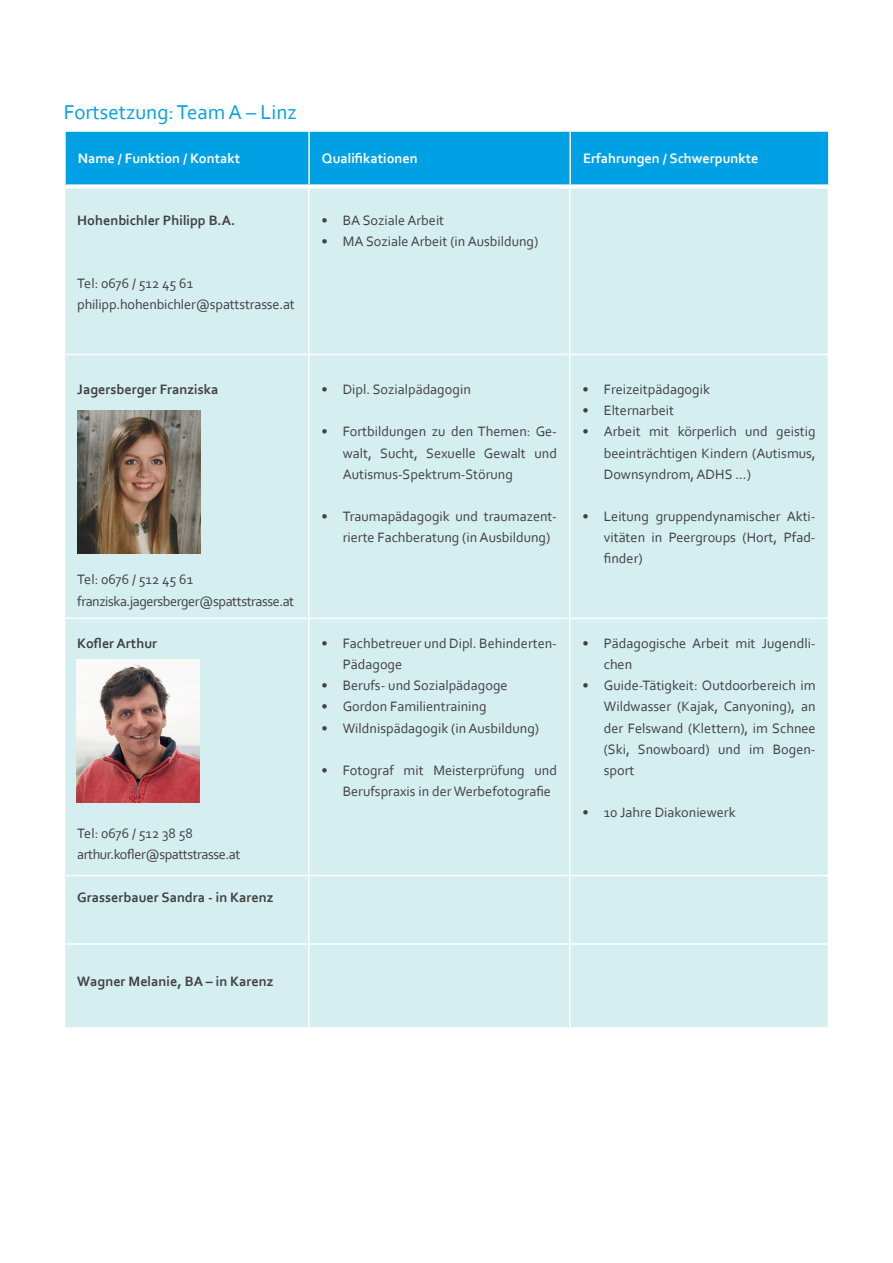
<style>
.page{position:relative;width:893px;height:1263px;background:#fff}
.page>*{position:absolute;margin:0;border:0;box-sizing:border-box;transform-origin:0 0}
.Zwischentitel{font:21px "Corbel";color:#00a1e4}
.Fliesstext{font:14.25px/21.1px "Corbel";color:#414042;text-align:justify}
.Fliesstext-2{font:700 14.25px "Corbel";color:#414042}
.Fliesstext-3{font:14.25px "Corbel";letter-spacing:-.03em;color:#414042}
.t1{font:700 14.25px "Corbel";color:#fff}
</style>
<div class="page">
<div style="left:65px;top:189px;width:763px;height:838px;background:#d5eef0"></div>
<hr style="left:308px;top:189px;width:1px;height:165px;background:#fff">
<hr style="left:569px;top:189px;width:2px;height:165px;background:#fff">
<hr style="left:64px;top:354px;width:245px;height:1px;background:#fff">
<hr style="left:309px;top:354px;width:261px;height:1px;background:#fff">
<hr style="left:308px;top:355px;width:1px;height:263px;background:#fff">
<hr style="left:570px;top:354px;width:259px;height:1px;background:#fff">
<hr style="left:569px;top:355px;width:2px;height:263px;background:#fff">
<hr style="left:64px;top:618px;width:245px;height:1px;background:#fff">
<hr style="left:309px;top:618px;width:261px;height:1px;background:#fff">
<hr style="left:308px;top:619px;width:1px;height:256px;background:#fff">
<hr style="left:570px;top:618px;width:259px;height:1px;background:#fff">
<hr style="left:569px;top:619px;width:2px;height:256px;background:#fff">
<hr style="left:64px;top:875px;width:245px;height:1px;background:#fff">
<hr style="left:309px;top:875px;width:261px;height:1px;background:#fff">
<hr style="left:308px;top:876px;width:1px;height:67px;background:#fff">
<hr style="left:570px;top:875px;width:259px;height:1px;background:#fff">
<hr style="left:569px;top:876px;width:2px;height:67px;background:#fff">
<hr style="left:64px;top:943px;width:245px;height:2px;background:#fff">
<hr style="left:309px;top:943px;width:261px;height:2px;background:#fff">
<hr style="left:308px;top:945px;width:1px;height:82px;background:#fff">
<hr style="left:570px;top:943px;width:259px;height:2px;background:#fff">
<hr style="left:569px;top:945px;width:2px;height:82px;background:#fff">
<img style="left:77px;top:411px;width:124px;height:143px">
<div style="left:66px;top:132px;width:762px;height:52px;background:#00a1e4"></div>
<hr style="left:308px;top:132px;width:2px;height:52px;background:#fff">
<hr style="left:569px;top:132px;width:2px;height:52px;background:#fff">
<img style="left:77px;top:660px;width:123px;height:142px">
<p class="Zwischentitel" style="left:64px;top:99px;width:235px">Fortsetzung: Team A – Linz</p>
<p class="t1" style="left:78px;top:150px;width:164px">Name / Funktion / Kontakt</p>
<p class="t1" style="left:322px;top:150px;width:97px">Qualifikationen</p>
<p class="t1" style="left:583px;top:150px;width:177px">Erfahrungen / Schwerpunkte</p>
<p class="Fliesstext-2" style="left:77px;top:211px;width:160px">Hohenbichler Philipp B.A.</p>
<p class="Fliesstext" style="left:77px;top:273px;width:117px">Tel: 0676 / 512 45 61</p>
<p class="Fliesstext" style="left:77px;top:294px;width:219px">philipp.hohenbichler@spattstrasse.at</p>
<p class="Fliesstext" style="left:321px;top:209px;width:124px">• BA Soziale Arbeit</p>
<p class="Fliesstext" style="left:321px;top:230px;width:219px">• MA Soziale Arbeit (in Ausbildung)</p>
<p class="Fliesstext-2" style="left:77px;top:380px;width:143px">Jagersberger Franziska</p>
<p class="Fliesstext" style="left:77px;top:569px;width:117px">Tel: 0676 / 512 45 61</p>
<p class="Fliesstext-3" style="left:77px;top:592px;width:218px">franziska.jagersberger@spattstrasse.at</p>
<p class="Fliesstext-2" style="left:77px;top:634px;width:81px">Kofler Arthur</p>
<p class="Fliesstext" style="left:77px;top:823px;width:117px">Tel: 0676 / 512 38 58</p>
<p class="Fliesstext-3" style="left:77px;top:846px;width:165px">arthur.kofler@spattstrasse.at</p>
<p class="Fliesstext-2" style="left:77px;top:888px;width:198px">Grasserbauer Sandra - in Karenz</p>
<p class="Fliesstext" style="left:321px;top:378px;width:151px">• Dipl. Sozialpädagogin</p>
<p class="Fliesstext" style="left:343px;top:421px;width:216px;text-indent:-21px">• Fortbildungen zu den Themen: Ge&shy;walt, Sucht, Sexuelle Gewalt und Autismus-Spektrum-Störung</p>
<p class="Fliesstext" style="left:343px;top:505px;width:216px;text-indent:-21px">• Traumapädagogik und traumazent&shy;rierte Fachberatung (in Ausbildung)</p>
<p class="Fliesstext" style="left:583px;top:378px;width:129px">• Freizeitpädagogik</p>
<p class="Fliesstext" style="left:583px;top:400px;width:93px">• Elternarbeit</p>
<p class="Fliesstext" style="left:604px;top:421px;width:213px;text-indent:-21px">• Arbeit mit körperlich und geistig beeinträchtigen Kindern (Autismus, Downsyndrom, ADHS ...)</p>
<p class="Fliesstext" style="left:604px;top:505px;width:213px;text-indent:-21px">• Leitung gruppendynamischer Akti&shy;vitäten in Peergroups (Hort, Pfad&shy;finder)</p>
<p class="Fliesstext" style="left:343px;top:632px;width:216px;text-indent:-21px">• Fachbetreuer und Dipl. Behinderten-<br>Pädagoge</p>
<p class="Fliesstext" style="left:321px;top:674px;width:188px">• Berufs- und Sozialpädagoge</p>
<p class="Fliesstext" style="left:321px;top:696px;width:167px">• Gordon Familientraining</p>
<p class="Fliesstext" style="left:321px;top:717px;width:219px">• Wildnispädagogik (in Ausbildung)</p>
<p class="Fliesstext" style="left:343px;top:759px;width:216px;text-indent:-21px">• Fotograf mit Meisterprüfung und<br>Berufspraxis in der Werbefotografie</p>
<p class="Fliesstext" style="left:604px;top:632px;width:213px;text-indent:-21px">• Pädagogische Arbeit mit Jugendli&shy;chen</p>
<p class="Fliesstext" style="left:604px;top:674px;width:213px;text-indent:-21px">• Guide-Tätigkeit: Outdoorbereich im Wildwasser (Kajak, Canyoning), an der Felswand (Klettern), im Schnee (Ski, Snowboard) und im Bogen&shy;sport</p>
<p class="Fliesstext" style="left:583px;top:801px;width:155px">• 10 Jahre Diakoniewerk</p>
<p class="Fliesstext-2" style="left:77px;top:973px;width:198px">Wagner Melanie, BA – in Karenz</p>
</div>
